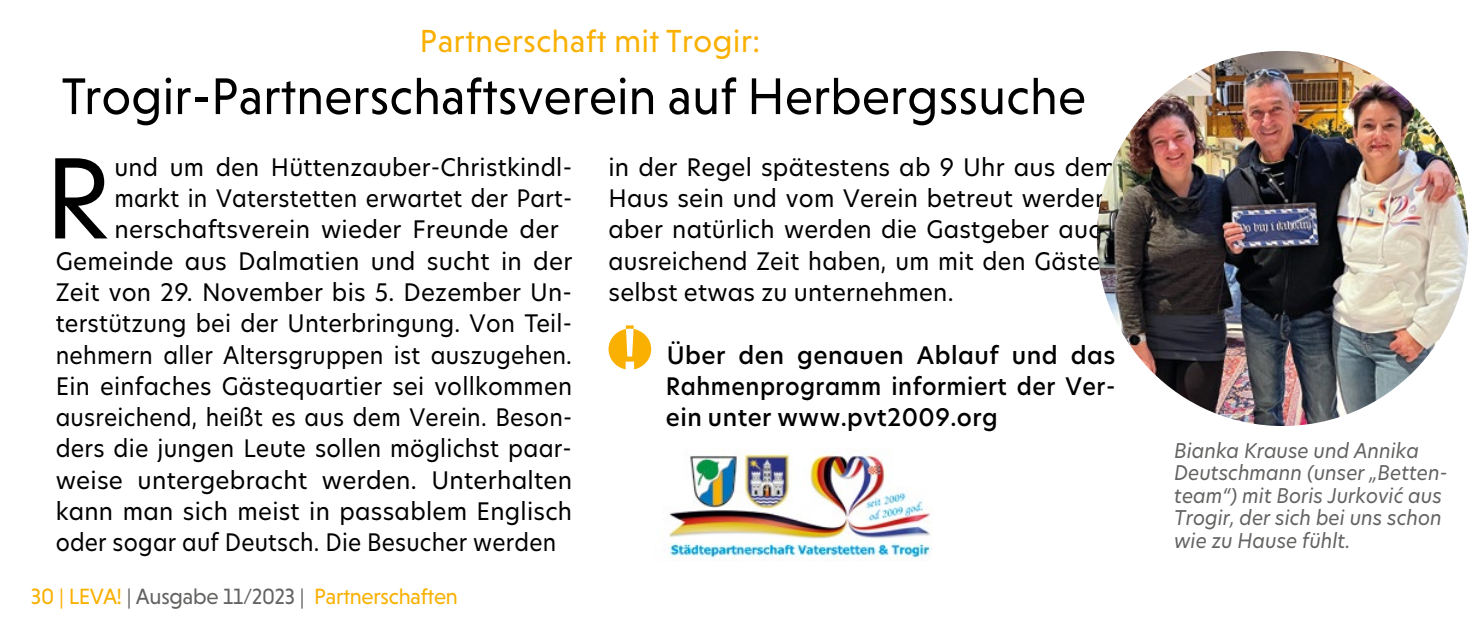
<style>
.page{position:relative;width:1472px;height:640px;background:#fff}
.page>*{position:absolute;margin:0;border:0;box-sizing:border-box;transform-origin:0 0}
.t1{font:107.75px "New Hero";color:#000}
.t2{font:52.5px "Niveau Grotesk";letter-spacing:.01em;color:#000;scale:.96 1}
.t3{font:32.5px "Niveau Grotesk";letter-spacing:.02em;color:#f9b000}
.t4{font:23.75px/31.2px "New Hero";letter-spacing:.01em;color:#000;text-align:justify}
.t5{font:23.75px "New Hero";letter-spacing:.01em;color:#000;scale:.94 1}
.t6{font:500 23.75px/31.2px "New Hero";letter-spacing:.02em;color:#000;text-align:justify}
.t7{font:23.75px "New Hero";letter-spacing:.01em;color:#000;scale:.95 1}
.t8{font:23.75px "New Hero";letter-spacing:.01em;color:#000;scale:.96 1}
.t9{font:22.5px "Niveau Grotesk";letter-spacing:-.01em;color:#f9b000}
.t10{font:italic 20px/22.5px "New Hero";color:#636362;scale:.96 1}
.s1{color:#636362}
</style>
<div class="page">
<svg style="left:608px;top:325px;width:43px;height:44px"></svg>
<img style="left:664px;top:448px;width:268px;height:113px">
<img style="left:1096px;top:51px;width:372px;height:375px">
<h3 class="t3" style="left:420px;top:22px;width:341px">Partnerschaft mit Trogir:</h3>
<h2 class="t2" style="left:62px;top:66px;width:1068px">Trogir-Partnerschaftsverein auf Herbergssuche</h2>
<h1 class="t1" style="left:44px;top:125px;width:68px">R</h1>
<p class="t4" style="left:114px;top:151px;width:459px">und um den Hüttenzauber-Christkindl-</p>
<p class="t5" style="left:114px;top:182px;width:488px">markt in Vaterstetten erwartet der Part-</p>
<p class="t4" style="left:114px;top:214px;width:445px">nerschaftsverein wieder Freunde der</p>
<p class="t4" style="left:56px;top:245px;width:518px">Gemeinde aus Dalmatien und sucht in der</p>
<p class="t4" style="left:56px;top:276px;width:518px">Zeit von 29. November bis 5. Dezember Un-</p>
<p class="t4" style="left:56px;top:307px;width:518px">terstützung bei der Unterbringung. Von Teil-</p>
<p class="t7" style="left:56px;top:338px;width:545px">nehmern aller Altersgruppen ist auszugehen.</p>
<p class="t4" style="left:56px;top:370px;width:518px">Ein einfaches Gästequartier sei vollkommen</p>
<p class="t5" style="left:56px;top:401px;width:551px">ausreichend, heißt es aus dem Verein. Beson-</p>
<p class="t8" style="left:56px;top:432px;width:539px">ders die jungen Leute sollen möglichst paar-</p>
<p class="t4" style="left:56px;top:464px;width:518px">weise untergebracht werden. Unterhalten</p>
<p class="t4" style="left:56px;top:495px;width:518px">kann man sich meist in passablem Englisch</p>
<p class="t5" style="left:56px;top:526px;width:534px">oder sogar auf Deutsch. Die Besucher werden</p>
<p class="t9" style="left:31px;top:584px;width:428px">30 | LEVA! <span class="s1">| Ausgabe 11/2023 |</span> Partnerschaften</p>
<p class="t4" style="left:608px;top:151px;width:508px">in der Regel spätestens ab 9 Uhr aus dem Haus sein und vom Verein betreut werden, aber natürlich werden die Gastgeber auch ausreichend Zeit haben, um mit den Gästen selbst etwas zu unternehmen.</p>
<p class="t6" style="left:665px;top:339px;width:451px">Über den genauen Ablauf und das Rahmenprogramm informiert der Ver&shy;ein unter www.pvt2009.org</p>
<p class="t10" style="left:1173px;top:439px;width:286px">Bianka Krause und Annika<br>Deutschmann (unser „Betten&shy;team“) mit Boris Jurković aus<br>Trogir, der sich bei uns schon wie zu Hause fühlt.</p>
</div>
